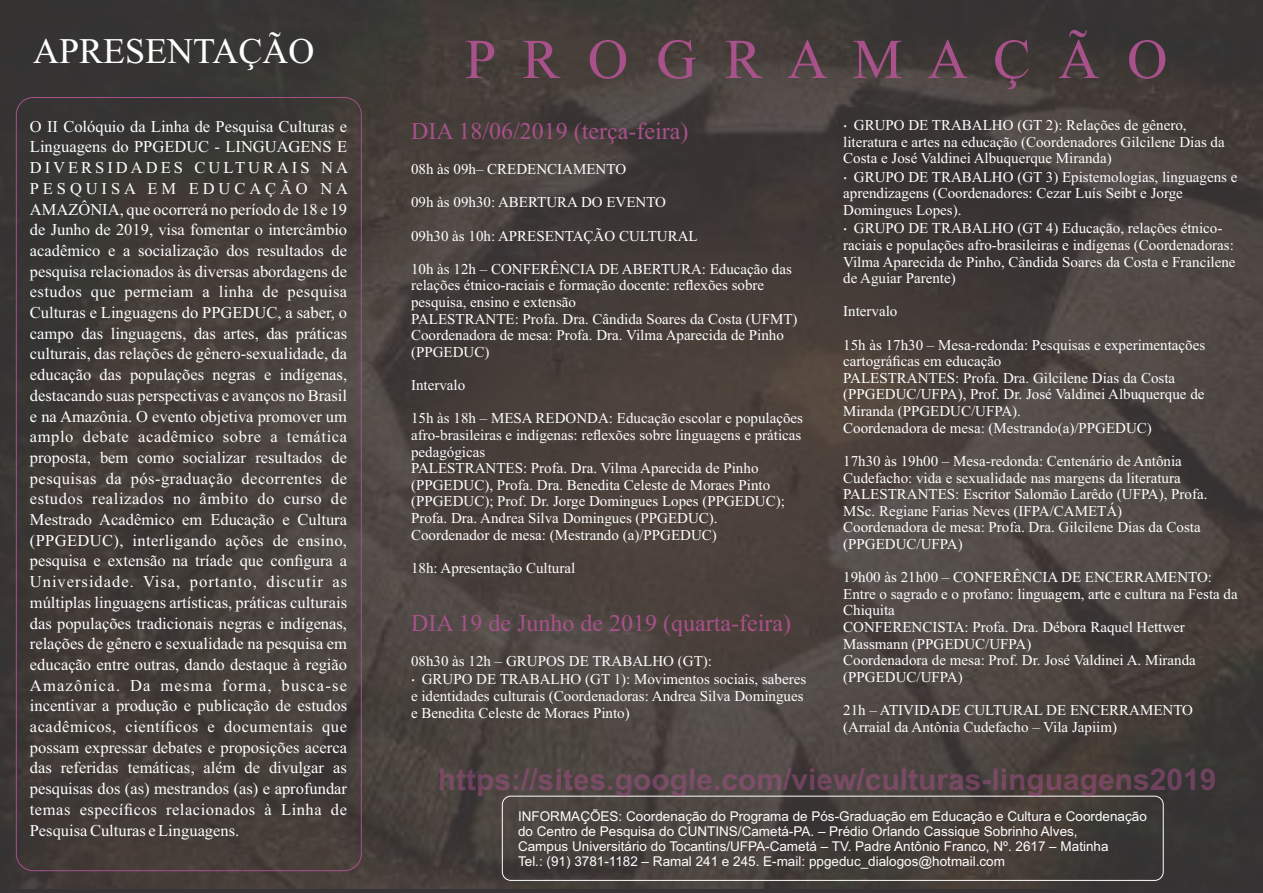
<style>
.page{position:relative;width:1263px;height:893px;background:#fff}
.page>*{position:absolute;margin:0;border:0;box-sizing:border-box;transform-origin:0 0}
.t1{font:56.1px "Times New Roman";color:#a8518a}
.t2{font:36px "Times New Roman";color:#fefefe}
.t3{font:700 30px "Arial";color:rgb(168 81 138/.5)}
.t4{font:24px "Times New Roman";color:#a8518a}
.t5{font:16.5px/20.7px "Times New Roman";color:#fefefe;text-align:justify}
.t6{font:15px/16.6px "Times New Roman";color:#fefefe}
.t7{font:13.5px/15.1px "Arial";color:#fefefe}
</style>
<div class="page">
<img style="left:0;top:0;width:1263px;height:889px">
<div style="left:502px;top:796px;width:662px;height:85px;border:1px solid #fefefe;border-radius:9px"></div>
<h2 class="t2" style="left:33px;top:38px;width:283px">APRESENTAÇÃO</h2>
<p class="t5" style="left:30px;top:117px;width:320px">O II Colóquio da Linha de Pesquisa Culturas e Linguagens do PPGEDUC - LINGUAGENS E DIVERSIDADES CULTURAIS NA PESQUISA EM EDUCAÇÃO NA AMAZÔNIA, que ocorrerá no período de 18 e 19 de Junho de 2019, visa fomentar o intercâmbio acadêmico e a socialização dos resultados de pesquisa relacionados às diversas abordagens de estudos que permeiam a linha de pesquisa Culturas e Linguagens do PPGEDUC, a saber, o campo das linguagens, das artes, das práticas culturais, das relações de gênero-sexualidade, da educação das populações negras e indígenas, destacando suas perspectivas e avanços no Brasil e na Amazônia. O evento objetiva promover um amplo debate acadêmico sobre a temática proposta, bem como socializar resultados de pesquisas da pós-graduação decorrentes de estudos realizados no âmbito do curso de Mestrado Acadêmico em Educação e Cultura (PPGEDUC), interligando ações de ensino, pesquisa e extensão na tríade que configura a Universidade. Visa, portanto, discutir as múltiplas linguagens artísticas, práticas culturais das populações tradicionais negras e indígenas, relações de gênero e sexualidade na pesquisa em educação entre outras, dando destaque à região Amazônica. Da mesma forma, busca-se incentivar a produção e publicação de estudos acadêmicos, científicos e documentais que possam expressar debates e proposições acerca das referidas temáticas, além de divulgar as pesquisas dos (as) mestrandos (as) e aprofundar temas específicos relacionados à Linha de Pesquisa Culturas e Linguagens.</p>
<h1 class="t1" style="left:465px;top:39px;width:704px">P R O G R A M A Ç Ã O</h1>
<h3 class="t4" style="left:411px;top:122px;width:279px">DIA 18/06/2019 (terça-feira)</h3>
<p class="t6" style="left:411px;top:162px;width:217px">08h às 09h– CREDENCIAMENTO</p>
<p class="t6" style="left:411px;top:195px;width:257px">09h às 09h30: ABERTURA DO EVENTO</p>
<p class="t6" style="left:411px;top:229px;width:288px">09h30 às 10h: APRESENTAÇÃO CULTURAL</p>
<p class="t6" style="left:411px;top:262px;width:382px">10h às 12h – CONFERÊNCIA DE ABERTURA: Educação das relações étnico-raciais e formação docente: reflexões sobre pesquisa, ensino e extensão</p>
<p class="t6" style="left:411px;top:312px;width:388px">PALESTRANTE: Profa. Dra. Cândida Soares da Costa (UFMT)<br>Coordenadora de mesa: Profa. Dra. Vilma Aparecida de Pinho (PPGEDUC)</p>
<p class="t6" style="left:411px;top:378px;width:56px">Intervalo</p>
<p class="t6" style="left:411px;top:411px;width:394px">15h às 18h – MESA REDONDA: Educação escolar e populações afro-brasileiras e indígenas: reflexões sobre linguagens e práticas pedagógicas<br>PALESTRANTES: Profa. Dra. Vilma Aparecida de Pinho (PPGEDUC), Profa. Dra. Benedita Celeste de Moraes Pinto (PPGEDUC); Prof. Dr. Jorge Domingues Lopes (PPGEDUC); Profa. Dra. Andrea Silva Domingues (PPGEDUC).<br>Coordenador de mesa: (Mestrando (a)/PPGEDUC)</p>
<p class="t6" style="left:411px;top:561px;width:166px">18h: Apresentação Cultural</p>
<h3 class="t4" style="left:411px;top:614px;width:381px">DIA 19 de Junho de 2019 (quarta-feira)</h3>
<p class="t6" style="left:411px;top:654px;width:302px">08h30 às 12h – GRUPOS DE TRABALHO (GT):</p>
<p class="t6" style="left:411px;top:672px;width:397px">• GRUPO DE TRABALHO (GT 1): Movimentos sociais, saberes e identidades culturais (Coordenadoras: Andrea Silva Domingues e Benedita Celeste de Moraes Pinto)</p>
<p class="t6" style="left:843px;top:118px;width:383px">• GRUPO DE TRABALHO (GT 2): Relações de gênero, literatura e artes na educação (Coordenadores Gilcilene Dias da<br>Costa e José Valdinei Albuquerque Miranda)</p>
<p class="t6" style="left:843px;top:170px;width:396px">• GRUPO DE TRABALHO (GT 3) Epistemologias, linguagens e aprendizagens (Coordenadores: Cezar Luís Seibt e Jorge<br>Domingues Lopes).</p>
<p class="t6" style="left:843px;top:221px;width:394px">• GRUPO DE TRABALHO (GT 4) Educação, relações étnico&shy;raciais e populações afro-brasileiras e indígenas (Coordenadoras:<br>Vilma Aparecida de Pinho, Cândida Soares da Costa e Francilene de Aguiar Parente)</p>
<p class="t6" style="left:843px;top:304px;width:56px">Intervalo</p>
<p class="t6" style="left:843px;top:338px;width:364px">15h às 17h30 – Mesa-redonda: Pesquisas e experimentações cartográficas em educação<br>PALESTRANTES: Profa. Dra. Gilcilene Dias da Costa (PPGEDUC/UFPA), Prof. Dr. José Valdinei Albuquerque de Miranda (PPGEDUC/UFPA).</p>
<p class="t6" style="left:843px;top:421px;width:310px">Coordenadora de mesa: (Mestrando(a)/PPGEDUC)</p>
<p class="t6" style="left:843px;top:454px;width:366px">17h30 às 19h00 – Mesa-redonda: Centenário de Antônia Cudefacho: vida e sexualidade nas margens da literatura PALESTRANTES: Escritor Salomão Larêdo (UFPA), Profa.<br>MSc. Regiane Farias Neves (IFPA/CAMETÁ)<br>Coordenadora de mesa: Profa. Dra. Gilcilene Dias da Costa (PPGEDUC/UFPA)</p>
<p class="t6" style="left:843px;top:570px;width:396px">19h00 às 21h00 – CONFERÊNCIA DE ENCERRAMENTO:<br>Entre o sagrado e o profano: linguagem, arte e cultura na Festa da Chiquita<br>CONFERENCISTA: Profa. Dra. Débora Raquel Hettwer Massmann (PPGEDUC/UFPA)</p>
<p class="t6" style="left:843px;top:653px;width:354px">Coordenadora de mesa: Prof. Dr. José Valdinei A. Miranda (PPGEDUC/UFPA)</p>
<p class="t6" style="left:843px;top:703px;width:351px">21h – ATIVIDADE CULTURAL DE ENCERRAMENTO (Arraial da Antônia Cudefacho – Vila Japiim)</p>
<h3 class="t3" style="left:438px;top:768px;width:780px">https://sites.google.com/view/culturas-linguagens2019</h3>
<p class="t7" style="left:518px;top:810px;width:630px">INFORMAÇÕES: Coordenação do Programa de Pós-Graduação em Educação e Cultura e Coordenação do Centro de Pesquisa do CUNTINS/Cametá-PA. – Prédio Orlando Cassique Sobrinho Alves,<br>Campus Universitário do Tocantins/UFPA-Cametá – TV. Padre Antônio Franco, Nº. 2617 – Matinha<br>Tel.: (91) 3781-1182 – Ramal 241 e 245. E-mail: ppgeduc_dialogos@hotmail.com</p>
</div>
